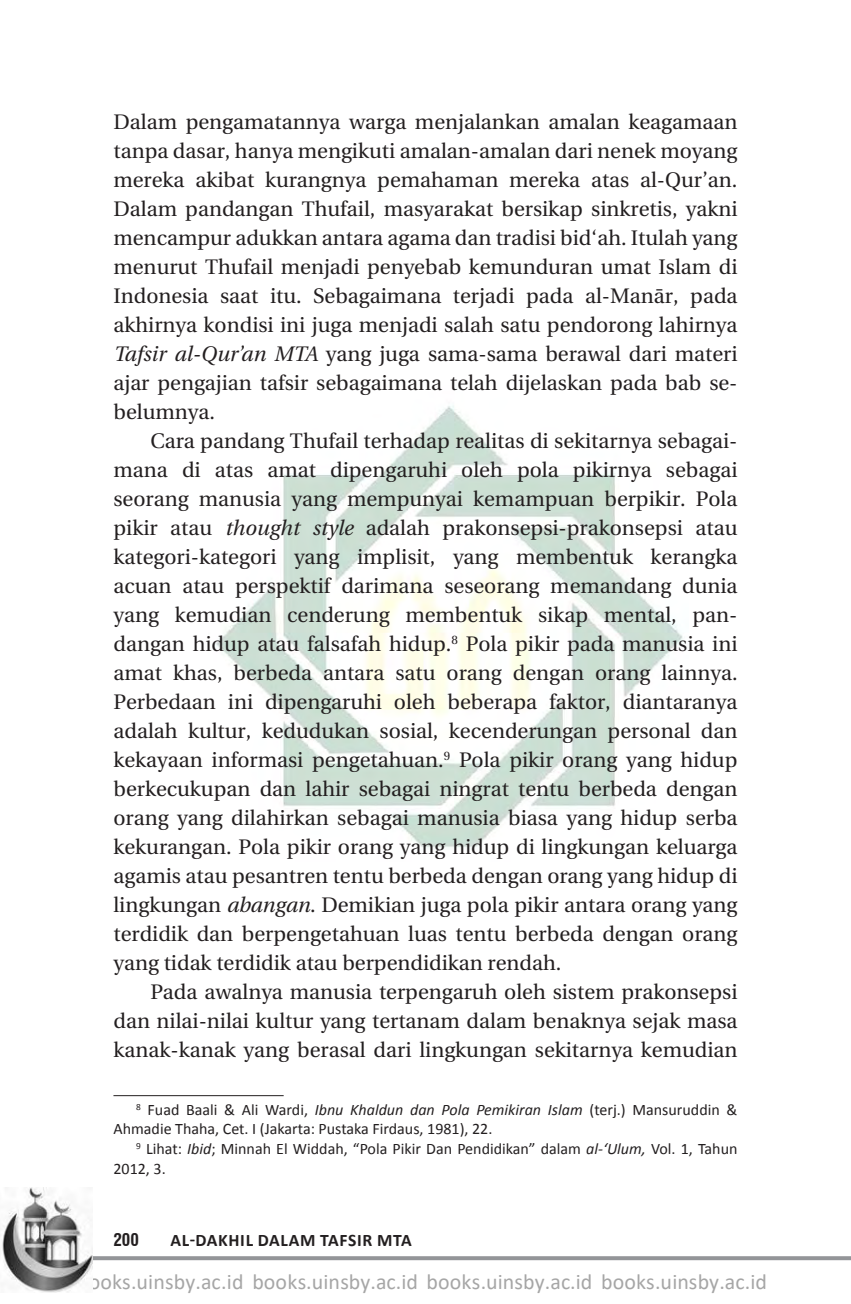
<style>
.page{position:relative;width:851px;height:1304px;background:#fff}
.page>*{position:absolute;margin:0;border:0;box-sizing:border-box;transform-origin:0 0}
.t1{font:22px "Calibri";letter-spacing:.005em;color:#a6a6a6}
.bodytek{font:21px/29px "Linguistics Pro";color:#231f20}
.t2{font:700 17.6px "Calibri";letter-spacing:.04em;color:#231f20}
.t3{font:700 condensed 17px "Swiss 721 BT";color:#231f20}
.footnote{font:16px/19.2px "Calibri";color:#231f20}
.s1{font-style:italic}
</style>
<div class="page">
<img style="left:216px;top:405px;width:467px;height:443px">
<img style="left:2px;top:1188px;width:91px;height:105px">
<svg style="left:93px;top:1256px;width:757px;height:4px;background:#989a9d"></svg>
<hr style="left:113px;top:1095px;width:170px;height:1px;background:#231f20">
<p class="bodytek" style="left:113px;top:108px;width:625px">Dalam pengamatannya warga menjalankan amalan keagamaan tanpa dasar, hanya mengikuti amalan-amalan dari nenek moyang mereka akibat kurangnya pemahaman mereka atas al-Qur’an.<br>Dalam pandangan Thufail, masyarakat bersikap sinkretis, yakni mencampur adukkan antara agama dan tradisi bid‘ah. Itulah yang menurut Thufail menjadi penyebab kemunduran umat Islam di Indonesia saat itu. Sebagaimana terjadi pada al-Manār, pada akhirnya kondisi ini juga menjadi salah satu pendorong lahirnya <span class="s1">Tafsir al-Qur’an MTA</span> yang juga sama-sama berawal dari materi ajar pengajian tafsir sebagaimana telah dijelaskan pada bab se&shy;belumnya.</p>
<p class="bodytek" style="left:113px;top:427px;width:625px;text-indent:37px">Cara pandang Thufail terhadap realitas di sekitarnya sebagai-- mana di atas amat dipengaruhi oleh pola pikirnya sebagai seorang manusia yang mempunyai kemampuan berpikir. Pola pikir atau <span class="s1">thought style</span> adalah prakonsepsi-prakonsepsi atau kategori-kategori yang implisit, yang membentuk kerangka acuan atau perspektif darimana seseorang memandang dunia yang kemudian cenderung membentuk sikap mental, pan&shy;dangan hidup atau falsafah hidup.<sup>8</sup> Pola pikir pada manusia ini amat khas, berbeda antara satu orang dengan orang lainnya.<br>Perbedaan ini dipengaruhi oleh beberapa faktor, diantaranya adalah kultur, kedudukan sosial, kecenderungan personal dan kekayaan informasi pengetahuan.<sup>9</sup> Pola pikir orang yang hidup berkecukupan dan lahir sebagai ningrat tentu berbeda dengan orang yang dilahirkan sebagai manusia biasa yang hidup serba kekurangan. Pola pikir orang yang hidup di lingkungan keluarga agamis atau pesantren tentu berbeda dengan orang yang hidup di lingkungan <span class="s1">abangan</span>. Demikian juga pola pikir antara orang yang terdidik dan berpengetahuan luas tentu berbeda dengan orang yang tidak terdidik atau berpendidikan rendah.</p>
<p class="bodytek" style="left:113px;top:978px;width:625px;text-align:justify;text-indent:37px">Pada awalnya manusia terpengaruh oleh sistem prakonsepsi dan nilai-nilai kultur yang tertanam dalam benaknya sejak masa kanak-kanak yang berasal dari lingkungan sekitarnya kemudian</p>
<p class="footnote" style="left:113px;top:1099px;width:625px;text-indent:23px"><sup>8</sup> Fuad Baali &amp; Ali Wardi, <span class="s1">Ibnu Khaldun dan Pola Pemikiran Islam</span> (terj.) Mansuruddin &amp;<br>Ahmadie Thaha, Cet. I (Jakarta: Pustaka Firdaus, 1981), 22.</p>
<p class="footnote" style="left:113px;top:1139px;width:625px;text-indent:23px"><sup>9</sup> Lihat: <span class="s1">Ibid</span>; Minnah El Widdah, “Pola Pikir Dan Pendidikan” dalam <span class="s1">al-‘Ulum,</span> Vol. 1, Tahun<br>2012, 3.</p>
<p class="t3" style="left:113px;top:1230px;width:27px">200</p>
<p class="t2" style="left:170px;top:1229px;width:243px">AL-DAKHIL DALAM TAFSIR MTA</p>
<p class="t1" style="left:77px;top:1273px;width:691px">books.uinsby.ac.id books.uinsby.ac.id books.uinsby.ac.id books.uinsby.ac.id</p>
</div>
